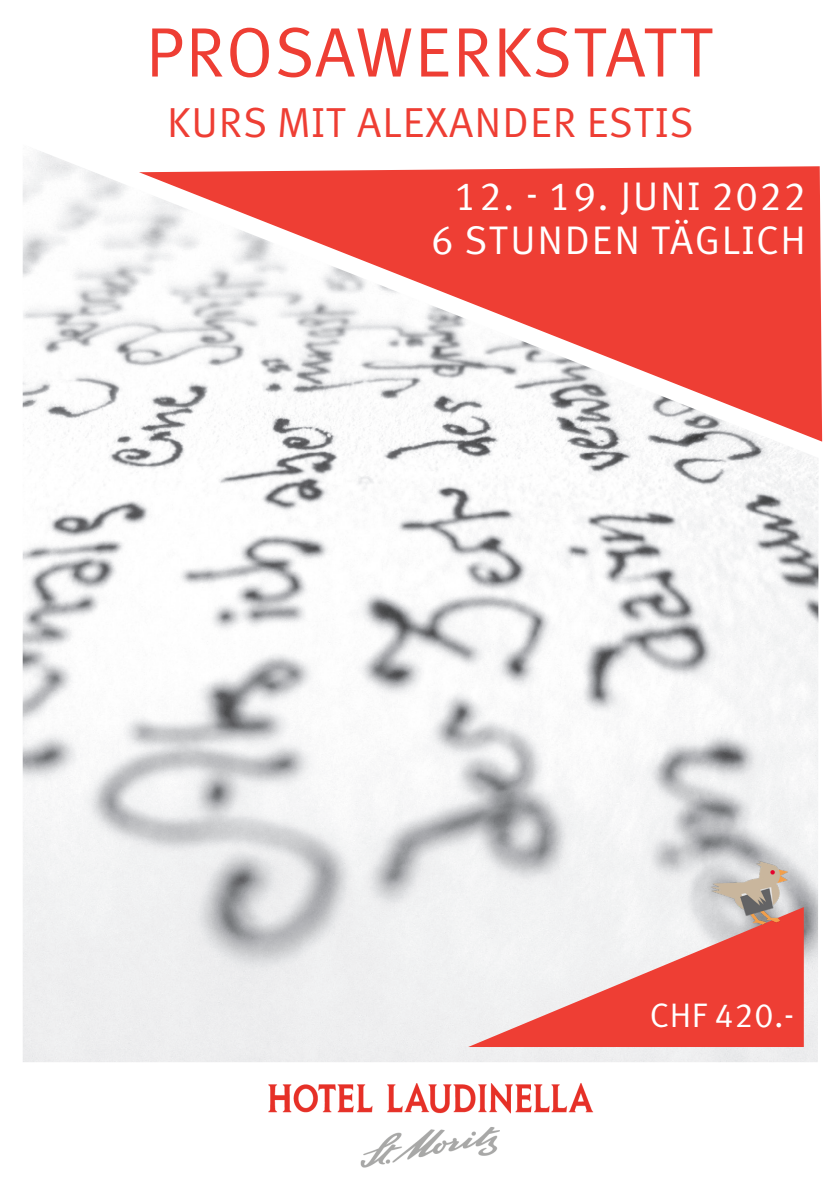
<style>
.page{position:relative;width:840px;height:1191px;background:#fff}
.page>*{position:absolute;margin:0;border:0;box-sizing:border-box;transform-origin:0 0}
.Untertitel{font:70px "Meta Correspondence Pro";color:#ee3e34}
.Untertitel-2{font:42px "Meta Correspondence Pro";letter-spacing:.01em;color:#ee3e34}
.t1{font:40px "Meta Correspondence Pro";letter-spacing:.03em;color:#fff}
.t2{font:34px "Meta Correspondence Pro";color:#fff}
</style>
<div class="page">
<img style="left:23px;top:151px;width:795px;height:911px">
<svg style="left:139px;top:166px;width:682px;height:275px"></svg>
<svg style="left:468px;top:907px;width:335px;height:140px;fill:#eeeff0"></svg>
<img style="left:268px;top:1083px;width:326px;height:85px">
<img style="left:674px;top:845px;width:144px;height:132px">
<p class="Untertitel" style="left:145px;top:-1px;width:570px">PROSAWERKSTATT</p>
<p class="Untertitel-2" style="left:167px;top:90px;width:528px">KURS MIT ALEXANDER ESTIS</p>
<p class="t1" style="left:454px;top:166px;width:353px">12. - 19. JUNI 2022</p>
<p class="t1" style="left:430px;top:210px;width:377px">6 STUNDEN TÄGLICH</p>
<p class="t2" style="left:649px;top:988px;width:146px">CHF 420.-</p>
</div>
